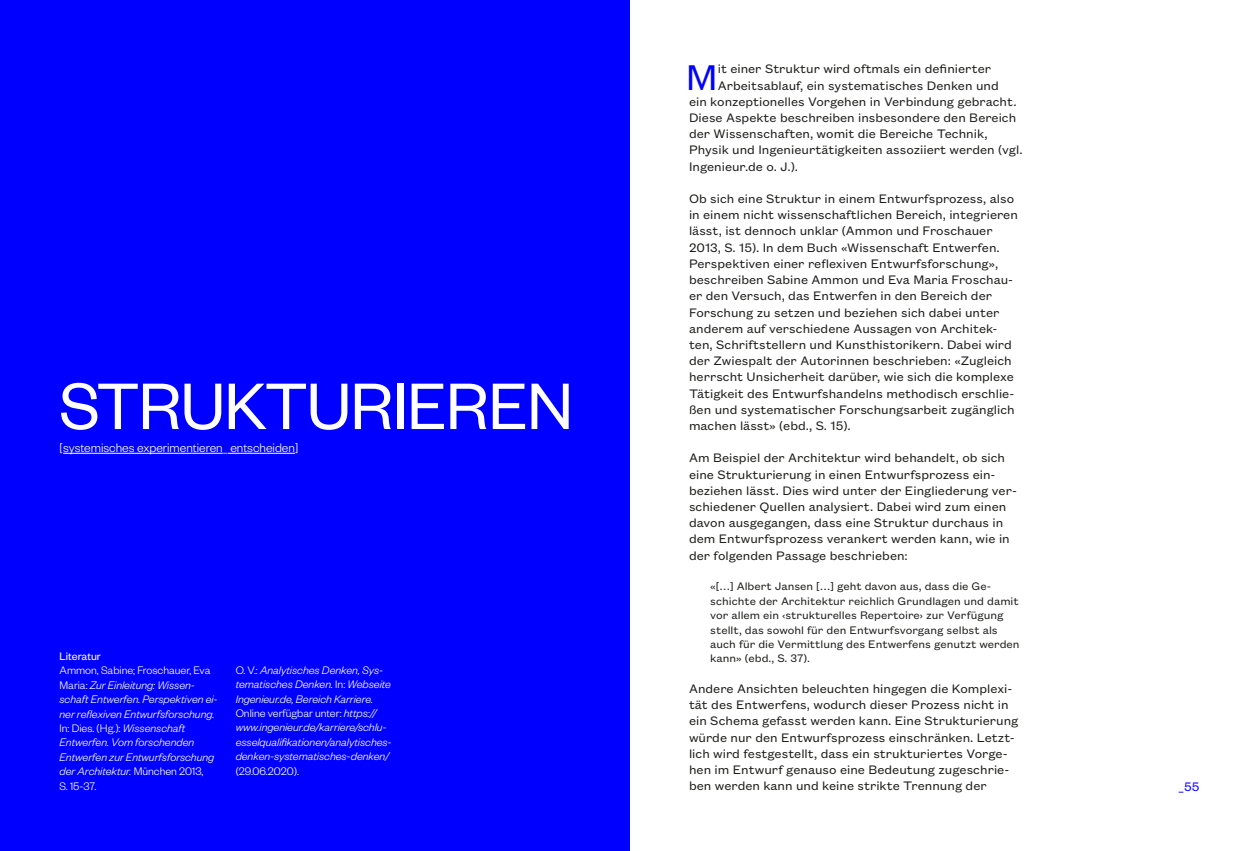
<style>
.page{position:relative;width:1259px;height:851px;background:#fff}
.page>*{position:absolute;margin:0;border:0;box-sizing:border-box;transform-origin:0 0}
.t1{font:72px "Founders Grotesk";letter-spacing:-.01em;color:#fff}
.t2{font:39.15px "Founders Grotesk Text";color:#00f}
.t3{font:13.5px/16.2px "Founders Grotesk Text";color:#1d1d1b}
.t4{font:300 13.5px "Founders Grotesk";color:#fff}
.t5{font:13.5px "Founders Grotesk Text";color:#00f}
.t6{font:italic 300 12px/14.4px "Founders Grotesk";color:#fff}
.t7{font:12px/14.4px "Founders Grotesk Text";color:#1d1d1b}
.t8{font:300 12px "Founders Grotesk";color:#fff}
.t9{font:12px "Founders Grotesk";color:#fff}
.s1{font-style:normal}
</style>
<div class="page">
<div style="left:0;top:0;width:629px;height:850px;background:#00f"></div>
<hr style="left:63px;top:453px;width:160px;height:1px;background:#fff">
<hr style="left:228px;top:453px;width:67px;height:1px;background:#fff">
<h1 class="t1" style="left:60px;top:362px;width:515px">STRUKTURIEREN</h1>
<p class="t4" style="left:60px;top:440px;width:240px">[systemisches experimentieren_ entscheiden]</p>
<p class="t9" style="left:60px;top:648px;width:43px">Literatur</p>
<p class="t6" style="left:60px;top:662px;width:160px"><span class="s1">Ammon, Sabine; Froschauer, Eva<br>Maria:</span> Zur Einleitung: Wissen&shy;schaft Entwerfen. Perspektiven ei&shy;ner reflexiven Entwurfsforschung.<br><span class="s1">In: Dies. (Hg.):</span> Wissenschaft<br>Entwerfen. Vom forschenden<br>Entwerfen zur Entwurfsforschung der Architektur. <span class="s1">München 2013,<br>S. 15-37.</span></p>
<p class="t6" style="left:236px;top:662px;width:158px"><span class="s1">O. V.:</span> Analytisches Denken, Sys&shy;tematisches Denken. <span class="s1">In:</span> Webseite Ingenieur.de, Bereich Karriere.<br><span class="s1">Online verfügbar unter:</span> https:// www.ingenieur.de/karriere/schlu&shy;esselqualifikationen/analytisches&shy;denken-systematisches-denken/</p>
<p class="t8" style="left:236px;top:763px;width:65px">(29.06.2020).</p>
<h2 class="t2" style="left:686px;top:50px;width:33px">M</h2>
<p class="t3" style="left:718px;top:60px;width:275px">it einer Struktur wird oftmals ein definierter</p>
<p class="t3" style="left:718px;top:76px;width:282px">Arbeitsablauf, ein systematisches Denken und</p>
<p class="t3" style="left:689px;top:92px;width:329px">ein konzeptionelles Vorgehen in Verbindung gebracht.</p>
<p class="t3" style="left:689px;top:109px;width:329px">Diese Aspekte beschreiben insbesondere den Bereich</p>
<p class="t3" style="left:689px;top:125px;width:300px">der Wissenschaften, womit die Bereiche Technik,</p>
<p class="t3" style="left:689px;top:141px;width:335px">Physik und Ingenieurtätigkeiten assoziiert werden (vgl.</p>
<p class="t3" style="left:689px;top:157px;width:110px">Ingenieur.de o. J.).</p>
<p class="t3" style="left:689px;top:190px;width:330px">Ob sich eine Struktur in einem Entwurfsprozess, also in einem nicht wissenschaftlichen Bereich, integrieren lässt, ist dennoch unklar (Ammon und Froschauer 2013, S. 15). In dem Buch «Wissenschaft Entwerfen.<br>Perspektiven einer reflexiven Entwurfsforschung», beschreiben Sabine Ammon und Eva Maria Froschau&shy;er den Versuch, das Entwerfen in den Bereich der Forschung zu setzen und beziehen sich dabei unter anderem auf verschiedene Aussagen von Architek&shy;ten, Schriftstellern und Kunsthistorikern. Dabei wird der Zwiespalt der Autorinnen beschrieben: «Zugleich herrscht Unsicherheit darüber, wie sich die komplexe Tätigkeit des Entwurfshandelns methodisch erschlie&shy;ßen und systematischer Forschungsarbeit zugänglich machen lässt» (ebd., S. 15).</p>
<p class="t3" style="left:689px;top:449px;width:329px">Am Beispiel der Architektur wird behandelt, ob sich eine Strukturierung in einen Entwurfsprozess ein&shy;beziehen lässt. Dies wird unter der Eingliederung ver&shy;schiedener Quellen analysiert. Dabei wird zum einen davon ausgegangen, dass eine Struktur durchaus in dem Entwurfsprozess verankert werden kann, wie in der folgenden Passage beschrieben:</p>
<p class="t7" style="left:710px;top:578px;width:311px">«[…] Albert Jansen […] geht davon aus, dass die Ge&shy;schichte der Architektur reichlich Grundlagen und damit vor allem ein ‹strukturelles Repertoire› zur Verfügung stellt, das sowohl für den Entwurfsvorgang selbst als auch für die Vermittlung des Entwerfens genutzt werden kann» (ebd., S. 37).</p>
<p class="t3" style="left:689px;top:679px;width:331px">Andere Ansichten beleuchten hingegen die Komplexi&shy;tät des Entwerfens, wodurch dieser Prozess nicht in ein Schema gefasst werden kann. Eine Strukturierung würde nur den Entwurfsprozess einschränken. Letzt&shy;lich wird festgestellt, dass ein strukturiertes Vorge&shy;hen im Entwurf genauso eine Bedeutung zugeschrie&shy;ben werden kann und keine strikte Trennung der</p>
<p class="t5" style="left:1178px;top:777px;width:22px">_55</p>
</div>
